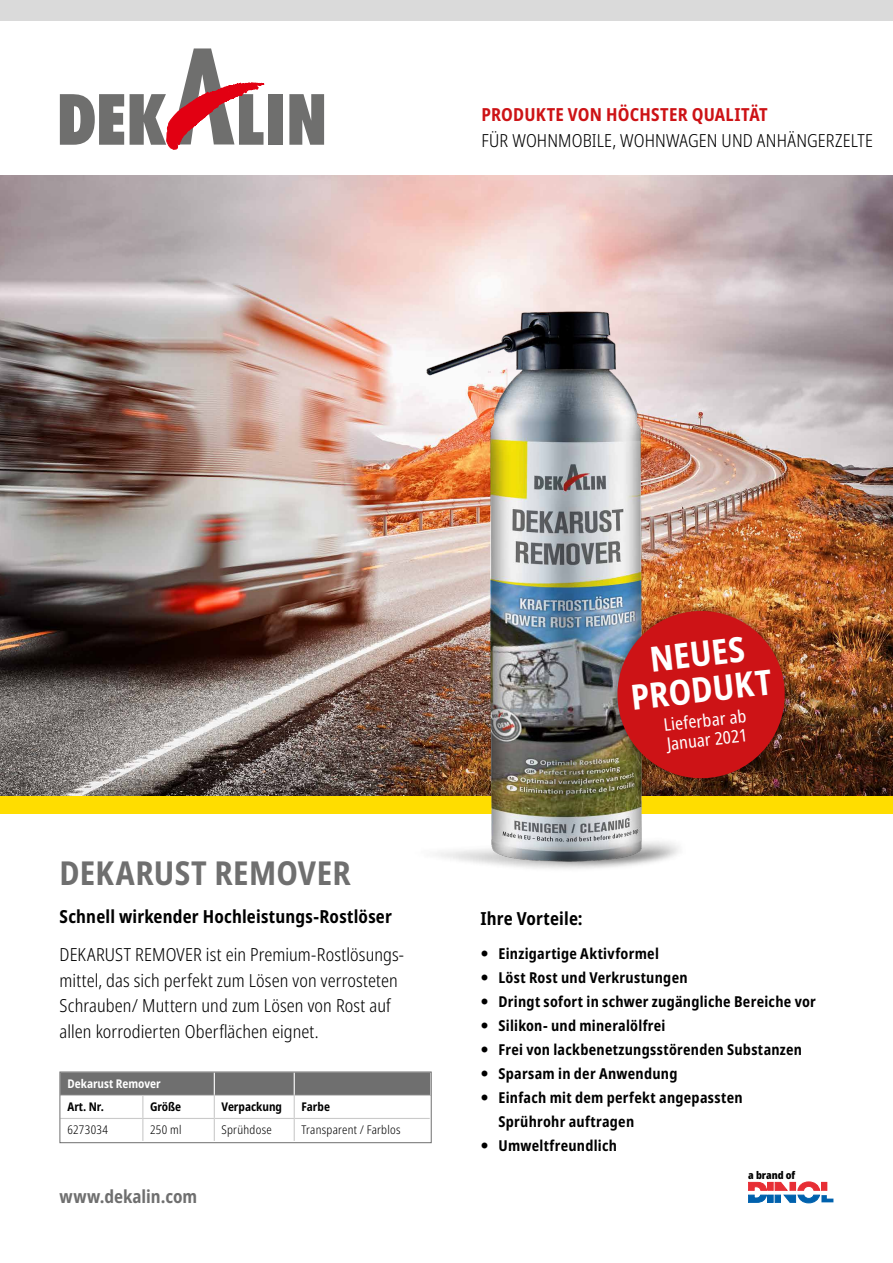
<style>
.page{position:relative;width:893px;height:1263px;background:#fff}
.page>*{position:absolute;margin:0;border:0;box-sizing:border-box;transform-origin:0 0}
.t1{font:700 condensed 34.8px/35.8px "Noto Sans";color:#fff;text-align:center}
.t2{font:700 condensed 33px "Noto Sans";letter-spacing:.01em;color:#6f6f6f}
.t3{font:300 condensed 18px/25.5px "Noto Sans";letter-spacing:.005em;color:#000}
.t4{font:700 condensed 18px "Noto Sans";letter-spacing:.01em;color:#000}
.t5{font:700 condensed 18px "Noto Sans";letter-spacing:.01em;color:#cd1316}
.t6{font:700 condensed 18px "Noto Sans";color:#6f6f6f}
.t7{font:condensed 17.4px/19.4px "Noto Sans";color:#fff}
.t8{font:700 condensed 15px/24px "Noto Sans";letter-spacing:.02em;color:#000}
.t9{font:300 condensed 12px "Noto Sans";letter-spacing:.025em;color:#000}
.t10{font:700 condensed 12px "Noto Sans";color:#000}
.t11{font:700 condensed 12px "Noto Sans";color:#fff}
.t12{font:900 condensed 10.65px "Noto Sans";color:#000}
</style>
<div class="page">
<svg style="left:748px;top:1182px;width:85px;height:21px"></svg>
<svg style="left:60px;top:94px;width:64px;height:51px"></svg>
<div style="left:268px;top:94px;width:15px;height:51px;background:#6f6f6e"></div>
<svg style="left:289px;top:94px;width:35px;height:51px;background:#828281"></svg>
<svg style="left:130px;top:48px;width:134px;height:102px"></svg>
<div style="left:0;top:0;width:893px;height:21px;background:#dadada"></div>
<img style="left:0;top:176px;width:893px;height:621px">
<div style="left:0;top:797px;width:893px;height:17px;background:#fd0"></div>
<img style="left:397px;top:265px;width:303px;height:557px">
<svg style="left:62px;top:1073px;width:368px;height:68px"></svg>
<div style="left:60px;top:1071px;width:372px;height:72px;border:1px solid #6f6f6f"></div>
<img style="left:436px;top:822px;width:243px;height:47px">
<div style="left:608px;top:602px;width:186px;height:185px;background:#000;opacity:.5"></div>
<img style="left:613px;top:606px;width:176px;height:177px">
<p class="t5" style="left:482px;top:101px;width:288px">PRODUKTE VON HÖCHSTER QUALITÄT</p>
<p class="t3" style="left:482px;top:128px;width:393px">FÜR WOHNMOBILE, WOHNWAGEN UND ANHÄNGERZELTE</p>
<h2 class="t2" style="left:60px;top:849px;width:293px">DEKARUST REMOVER</h2>
<p class="t4" style="left:60px;top:903px;width:334px">Schnell wirkender Hochleistungs-Rostlöser</p>
<p class="t3" style="left:60px;top:942px;width:346px">DEKARUST REMOVER ist ein Premium-Rostlösungs&shy;mittel, das sich perfekt zum Lösen von verrosteten Schrauben/ Muttern und zum Lösen von Rost auf allen korrodierten Oberflächen eignet.</p>
<p class="t11" style="left:68px;top:1075px;width:95px">Dekarust Remover</p>
<p class="t10" style="left:68px;top:1098px;width:38px">Art. Nr.</p>
<p class="t10" style="left:150px;top:1098px;width:33px">Größe</p>
<p class="t10" style="left:222px;top:1098px;width:62px">Verpackung</p>
<p class="t10" style="left:301px;top:1098px;width:30px">Farbe</p>
<p class="t9" style="left:68px;top:1121px;width:42px">6273034</p>
<p class="t9" style="left:150px;top:1121px;width:33px">250 ml</p>
<p class="t9" style="left:222px;top:1121px;width:52px">Sprühdose</p>
<p class="t9" style="left:301px;top:1121px;width:101px">Transparent / Farblos</p>
<p class="t6" style="left:60px;top:1184px;width:139px">www.dekalin.com</p>
<h1 class="t1" style="left:625px;top:644px;width:143px;rotate:-6deg">NEUES<br>PRODUKT</h1>
<p class="t7" style="left:663px;top:715px;width:85px;rotate:-6deg">Lieferbar ab<br>Januar 2021</p>
<p class="t4" style="left:480px;top:905px;width:104px">Ihre Vorteile:</p>
<p class="t8" style="left:498px;top:941px;width:319px">Einzigartige Aktivformel<br>Löst Rost und Verkrustungen<br>Dringt sofort in schwer zugängliche Bereiche vor<br>Silikon- und mineralölfrei<br>Frei von lackbenetzungsstörenden Substanzen<br>Sparsam in der Anwendung<br>Einfach mit dem perfekt angepassten<br>Sprührohr auftragen<br>Umweltfreundlich</p>
<p class="t12" style="left:748px;top:1167px;width:49px">a brand of</p>
</div>
